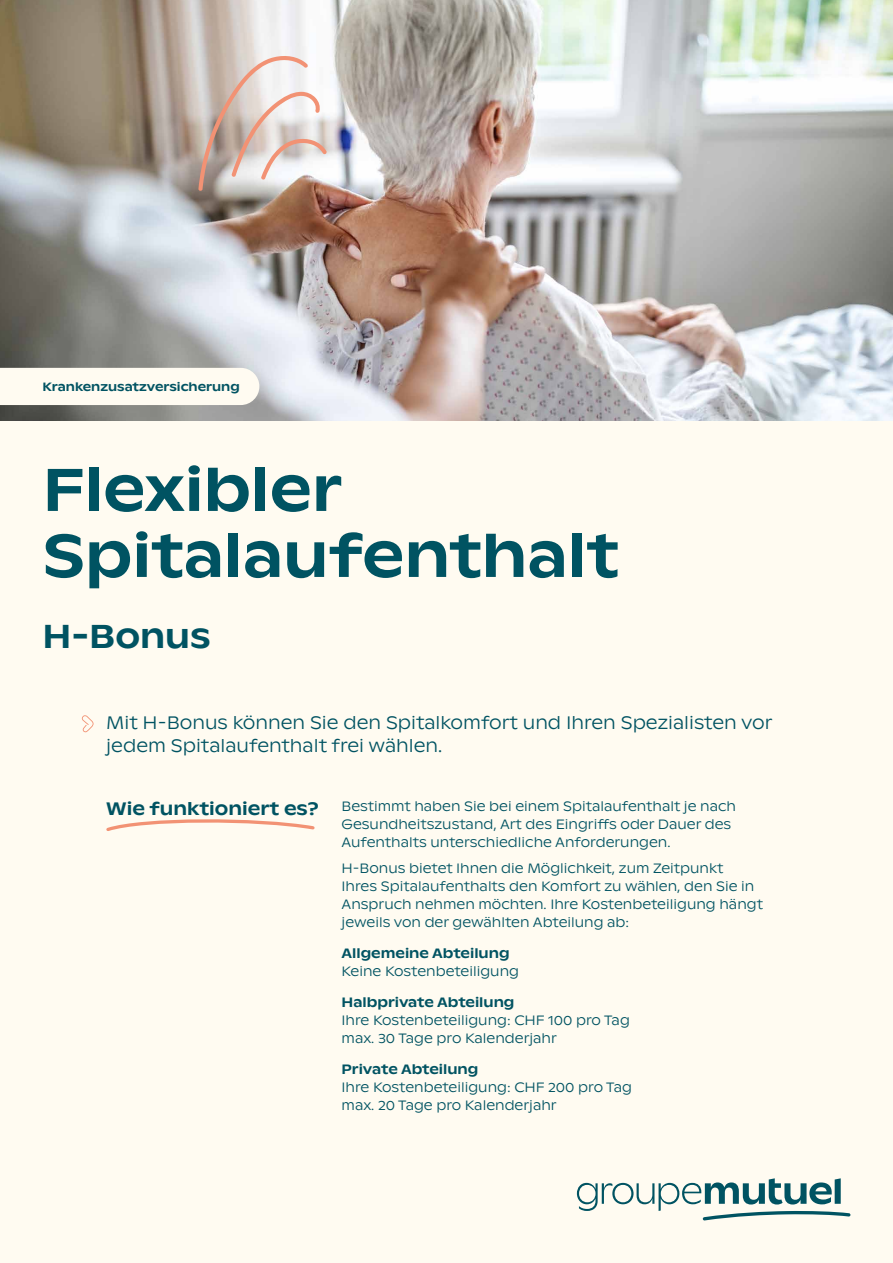
<style>
.page{position:relative;width:893px;height:1263px;background:#fffbf1}
.page>*{position:absolute;margin:0;border:0;box-sizing:border-box;transform-origin:0 0}
.t1{font:500 60px/66px "ABC Ginto Nord";color:#005362}
.t2{font:500 33px "ABC Ginto Nord";color:#005362}
.t3{font:300 18px/22.5px "ABC Ginto Nord";color:#005362}
.t4{font:500 18px "ABC Ginto Nord";color:#005362}
.t5{font:300 13.5px/18px "ABC Ginto Nord";color:#005362}
.t6{font:500 13.5px "ABC Ginto Nord";color:#005362}
.t7{font:500 12px "ABC Ginto Nord";color:#005362}
</style>
<div class="page">
<svg style="left:577px;top:1178px;width:273px;height:42px"></svg>
<img style="left:0;top:0;width:893px;height:421px">
<svg style="left:198px;top:55px;width:129px;height:137px"></svg>
<svg style="left:82px;top:715px;width:12px;height:17px"></svg>
<svg style="left:106px;top:819px;width:209px;height:12px"></svg>
<svg style="left:0;top:368px;width:259px;height:37px"></svg>
<p class="t7" style="left:43px;top:380px;width:199px">Krankenzusatzversicherung</p>
<h1 class="t1" style="left:43px;top:456px;width:578px">Flexibler<br>Spitalaufenthalt</h1>
<h2 class="t2" style="left:43px;top:616px;width:170px">H-Bonus</h2>
<h3 class="t3" style="left:106px;top:712px;width:668px">Mit H-Bonus können Sie den Spitalkomfort und Ihren Spezialisten vor jedem Spitalaufenthalt frei wählen.</h3>
<h3 class="t4" style="left:106px;top:797px;width:214px">Wie funktioniert es?</h3>
<p class="t5" style="left:342px;top:797px;width:396px">Bestimmt haben Sie bei einem Spitalaufenthalt je nach<br>Gesundheitszustand, Art des Eingriffs oder Dauer des<br>Aufenthalts unterschiedliche Anforderungen.</p>
<p class="t5" style="left:342px;top:860px;width:423px">H-Bonus bietet Ihnen die Möglichkeit, zum Zeitpunkt<br>Ihres Spitalaufenthalts den Komfort zu wählen, den Sie in Anspruch nehmen möchten. Ihre Kostenbeteiligung hängt jeweils von der gewählten Abteilung ab:</p>
<p class="t6" style="left:342px;top:945px;width:170px">Allgemeine Abteilung</p>
<p class="t5" style="left:342px;top:962px;width:179px">Keine Kostenbeteiligung</p>
<p class="t6" style="left:342px;top:994px;width:174px">Halbprivate Abteilung</p>
<p class="t5" style="left:342px;top:1011px;width:290px">Ihre Kostenbeteiligung: CHF 100 pro Tag max. 30 Tage pro Kalenderjahr</p>
<p class="t6" style="left:342px;top:1061px;width:138px">Private Abteilung</p>
<p class="t5" style="left:342px;top:1078px;width:292px">Ihre Kostenbeteiligung: CHF 200 pro Tag max. 20 Tage pro Kalenderjahr</p>
</div>
